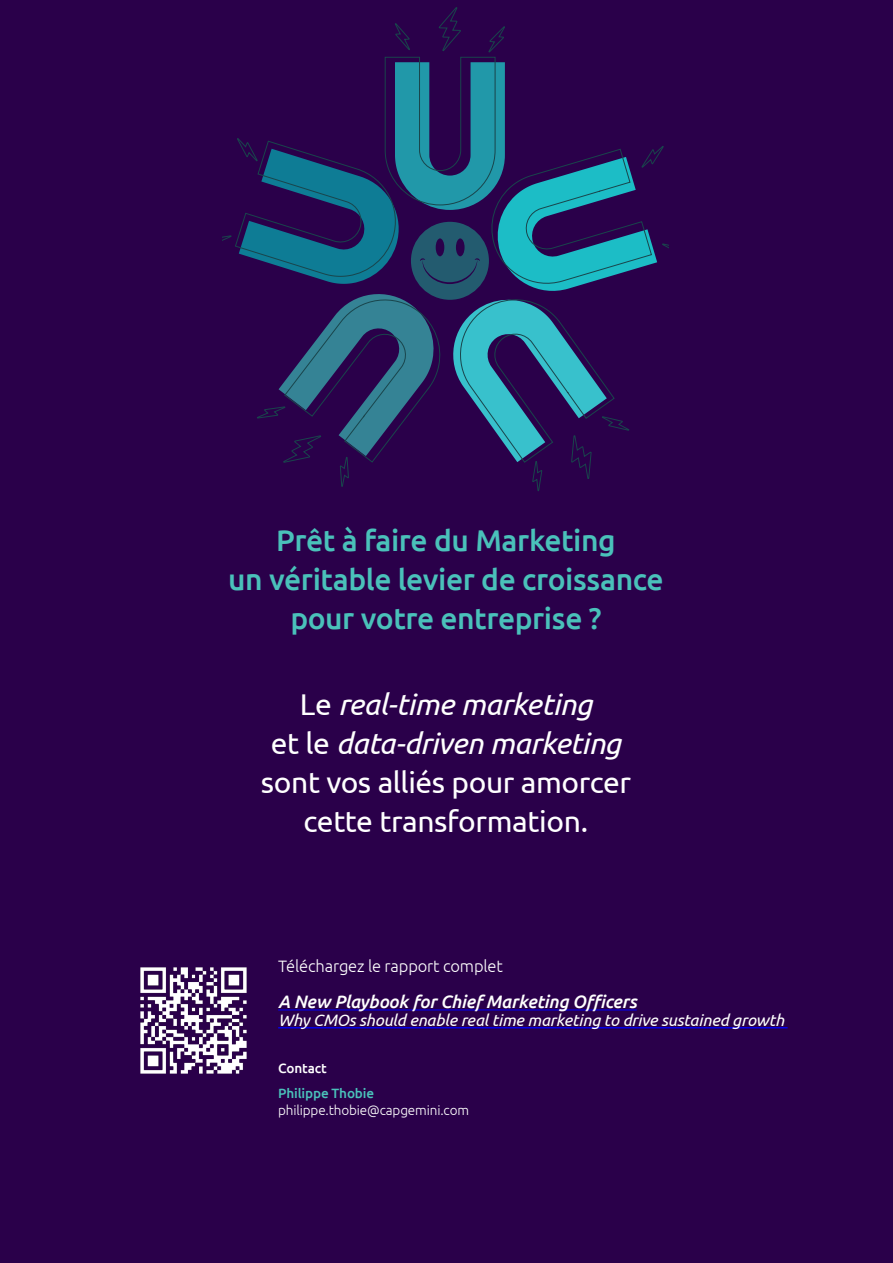
<style>
.page{position:relative;width:893px;height:1263px;background:#2a004a}
.page>*{position:absolute;margin:0;border:0;box-sizing:border-box;transform-origin:0 0}
.text{font:30px/39px "Ubuntu";letter-spacing:-.015em;color:#fff;text-align:center}
.text-2{font:500 30px/39px "Ubuntu";letter-spacing:-.015em;color:#4ac1ba;text-align:center}
.t1{font:italic 500 18px "Ubuntu";letter-spacing:-.01em;color:#fff}
.t2{font:italic 16.5px "Ubuntu";letter-spacing:-.01em;color:#fff}
.t3{font:300 16.5px "Ubuntu";letter-spacing:-.01em;color:#fff}
.t4{font:300 13.5px/16.5px "Ubuntu";letter-spacing:-.01em;color:#fff}
.t5{font:500 13.5px "Ubuntu";letter-spacing:-.01em;color:#fff}
.s1{font-style:italic}
.s2{font-weight:500;color:#4ac1ba}
</style>
<div class="page">
<img style="left:140px;top:967px;width:107px;height:107px">
<hr style="left:278px;top:1010px;width:359px;height:1px;background:#00f">
<hr style="left:278px;top:1027px;width:510px;height:1px;background:#00f">
<svg style="left:222px;top:7px;width:447px;height:485px"></svg>
<p class="text-2" style="left:228px;top:519px;width:437px">Prêt à faire du Marketing<br>un véritable levier de croissance pour votre entreprise ?</p>
<p class="text" style="left:261px;top:684px;width:372px">Le <span class="s1">real-time marketing<br></span>et le <span class="s1">data-driven marketing </span>sont vos alliés pour amorcer cette transformation.</p>
<p class="t3" style="left:278px;top:956px;width:226px">Téléchargez le rapport complet</p>
<p class="t1" style="left:278px;top:990px;width:360px">A New Playbook for Chief Marketing Officers</p>
<p class="t2" style="left:278px;top:1010px;width:507px">Why CMOs should enable real time marketing to drive sustained growth</p>
<p class="t5" style="left:278px;top:1060px;width:50px">Contact</p>
<p class="t4" style="left:278px;top:1084px;width:192px"><span class="s2">Philippe Thobie </span>philippe.thobie@capgemini.com</p>
</div>
